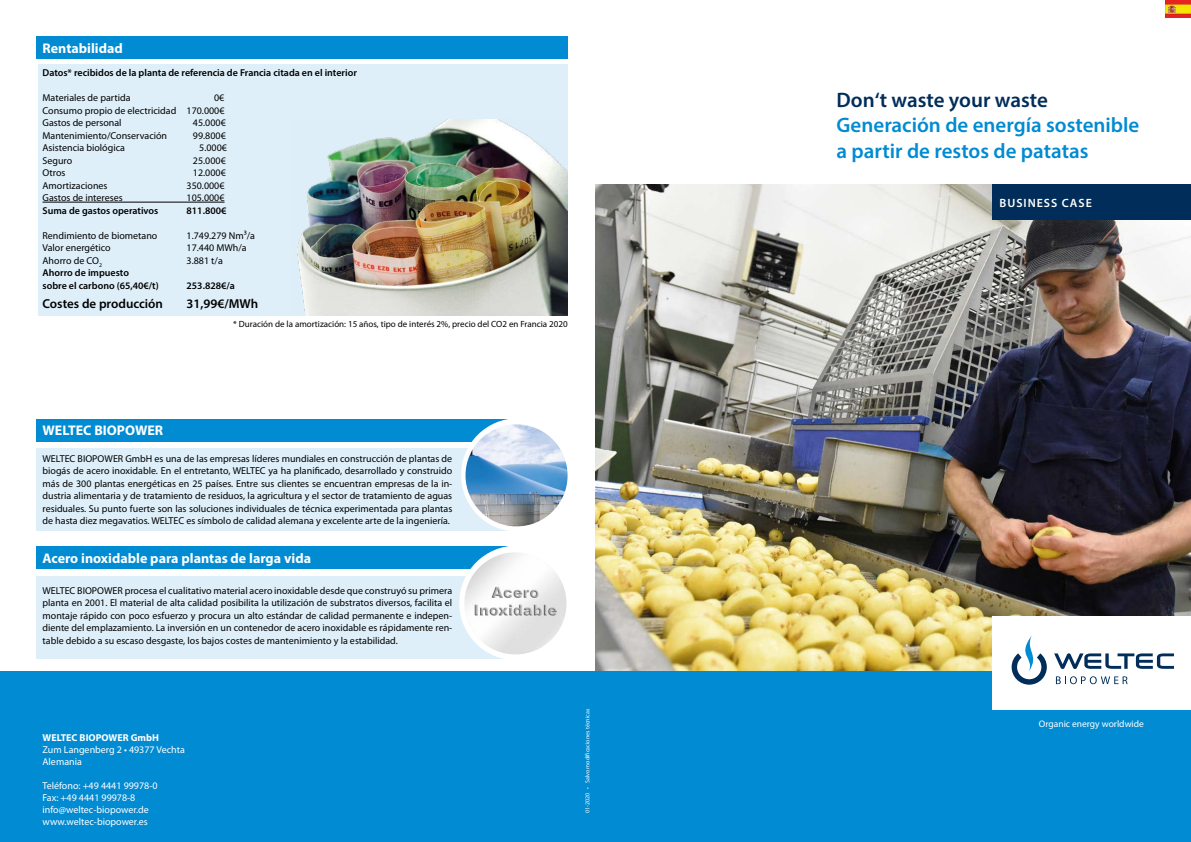
<style>
.page{position:relative;width:1191px;height:842px;background:#fff}
.page>*{position:absolute;margin:0;border:0;box-sizing:border-box;transform-origin:0 0}
.t1{font:600 21px/25.2px "Myriad Pro";color:#008bd2}
.t2{font:600 21px "Myriad Pro";color:#002d59}
.t3{font:700 14px "Myriad Pro";color:#fff}
.t4{font:600 13px "Myriad Pro";color:#000}
.t5{font:600 12px "Myriad Pro";letter-spacing:.08em;color:#fff}
.t6{font:10px/12.5px "Myriad Pro";color:#000;text-align:justify}
.t7{font:600 10px/12.5px "Myriad Pro";color:#000}
.t8{font:10px/12px "Myriad Pro";color:#fff}
.t9{font:700 10px "Myriad Pro";color:#fff}
.t10{font:9.5px "Myriad Pro";color:#fff}
.t11{font:9px "Myriad Pro";color:#000}
.t12{font:6px "Myriad Pro";color:#fff}
</style>
<div class="page">
<img style="left:595px;top:184px;width:596px;height:488px">
<div style="left:0;top:672px;width:1191px;height:170px;background:#008bd2"></div>
<div style="left:992px;top:184px;width:199px;height:36px;background:#002d59"></div>
<div style="left:992px;top:617px;width:199px;height:93px;background:#fff"></div>
<svg style="left:1011px;top:636px;width:35px;height:49px"></svg>
<svg style="left:1054px;top:653px;width:120px;height:16px"></svg>
<svg style="left:1056px;top:676px;width:71px;height:8px"></svg>
<div style="left:36px;top:449px;width:472px;height:82px;background:#deeff9"></div>
<div style="left:36px;top:419px;width:471px;height:22px;background:#008bd2"></div>
<div style="left:461px;top:418px;width:113px;height:114px;background:#fff;border-radius:50%"></div>
<img style="left:465px;top:424px;width:102px;height:102px;border-radius:51px">
<div style="left:36px;top:576px;width:472px;height:83px;background:#deeff9"></div>
<div style="left:36px;top:547px;width:471px;height:22px;background:#008bd2"></div>
<div style="left:459px;top:546px;width:115px;height:114px;background:#fff;border-radius:50%"></div>
<img style="left:464px;top:552px;width:102px;height:102px;border-radius:51px">
<div style="left:38px;top:64px;width:529px;height:251px;background:#deeff9"></div>
<hr style="left:43px;top:202px;width:181px;height:1px;background:#000">
<div style="left:36px;top:36px;width:531px;height:23px;background:#008bd2"></div>
<img style="left:297px;top:120px;width:270px;height:195px">
<img style="left:1165px;top:0;width:26px;height:18px">
<h2 class="t3" style="left:43px;top:39px;width:82px">Rentabilidad</h2>
<p class="t7" style="left:43px;top:66px;width:316px">Datos* recibidos de la planta de referencia de Francia citada en el interior</p>
<p class="t6" style="left:43px;top:91px;width:89px">Materiales de partida</p>
<p class="t6" style="left:43px;top:91px;width:183px;text-indent:172px">0€ Consumo propio de electricidad 170.000€ Gastos de personal</p>
<p class="t6" style="left:193px;top:116px;width:34px">45.000€</p>
<p class="t6" style="left:43px;top:129px;width:126px">Mantenimiento/Conservación</p>
<p class="t6" style="left:193px;top:129px;width:34px">99.800€</p>
<p class="t6" style="left:43px;top:141px;width:84px">Asistencia biológica</p>
<p class="t6" style="left:199px;top:141px;width:29px">5.000€</p>
<p class="t6" style="left:43px;top:154px;width:31px">Seguro</p>
<p class="t6" style="left:193px;top:154px;width:34px">25.000€</p>
<p class="t6" style="left:43px;top:166px;width:24px">Otros</p>
<p class="t6" style="left:193px;top:166px;width:34px">12.000€</p>
<p class="t6" style="left:43px;top:179px;width:67px">Amortizaciones</p>
<p class="t6" style="left:187px;top:179px;width:39px">350.000€</p>
<p class="t6" style="left:43px;top:191px;width:82px">Gastos de intereses</p>
<p class="t6" style="left:187px;top:191px;width:39px">105.000€</p>
<p class="t7" style="left:43px;top:204px;width:117px">Suma de gastos operativos</p>
<p class="t7" style="left:187px;top:204px;width:41px">811.800€</p>
<p class="t6" style="left:43px;top:229px;width:116px">Rendimiento de biometano</p>
<p class="t6" style="left:187px;top:229px;width:70px">1.749.279 Nm³/a</p>
<p class="t6" style="left:43px;top:241px;width:70px">Valor energético</p>
<p class="t6" style="left:187px;top:241px;width:62px">17.440 MWh/a</p>
<p class="t6" style="left:43px;top:254px;width:61px">Ahorro de CO<sub>2</sub></p>
<p class="t6" style="left:187px;top:254px;width:38px">3.881 t/a</p>
<p class="t7" style="left:43px;top:266px;width:118px">Ahorro de impuesto<br>sobre el carbono (65,40€/t)</p>
<p class="t7" style="left:187px;top:279px;width:50px">253.828€/a</p>
<h3 class="t4" style="left:43px;top:295px;width:122px">Costes de producción</h3>
<h3 class="t4" style="left:187px;top:295px;width:73px">31,99€/MWh</h3>
<p class="t11" style="left:233px;top:318px;width:336px">* Duración de la amortización: 15 años, tipo de interés 2%, precio del CO2 en Francia 2020</p>
<h2 class="t3" style="left:43px;top:422px;width:122px">WELTEC BIOPOWER</h2>
<p class="t6" style="left:43px;top:452px;width:411px">WELTEC BIOPOWER GmbH es una de las empresas líderes mundiales en construcción de plantas de biogás de acero inoxidable. En el entretanto, WELTEC ya ha planificado, desarrollado y construido más de 300 plantas energéticas en 25 países. Entre sus clientes se encuentran empresas de la in&shy;dustria alimentaria y de tratamiento de residuos, la agricultura y el sector de tratamiento de aguas residuales. Su punto fuerte son las soluciones individuales de técnica experimentada para plantas de hasta diez megavatios. WELTEC es símbolo de calidad alemana y excelente arte de la ingeniería.</p>
<h2 class="t3" style="left:43px;top:549px;width:270px">Acero inoxidable para plantas de larga vida</h2>
<p class="t6" style="left:43px;top:584px;width:411px">WELTEC BIOPOWER procesa el cualitativo material acero inoxidable desde que construyó su primera planta en 2001. El material de alta calidad posibilita la utilización de substratos diversos, facilita el montaje rápido con poco esfuerzo y procura un alto estándar de calidad permanente e indepen&shy;diente del emplazamiento. La inversión en un contenedor de acero inoxidable es rápidamente ren&shy;table debido a su escaso desgaste, los bajos costes de mantenimiento y la estabilidad.</p>
<p class="t9" style="left:43px;top:731px;width:118px">WELTEC BIOPOWER GmbH</p>
<p class="t8" style="left:43px;top:743px;width:144px">Zum Langenberg 2 • 49377 Vechta<br>Alemania</p>
<p class="t8" style="left:43px;top:779px;width:116px">Teléfono: +49 4441 99978-0<br>Fax: +49 4441 99978-8 info@weltec-biopower.de www.weltec-biopower.es</p>
<p class="t12" style="left:584px;top:813px;width:105px;rotate:-90deg">01-2020 • Salvo modificaciones técnicas</p>
<h1 class="t2" style="left:836px;top:87px;width:213px">Don‘t waste your waste</h1>
<h1 class="t1" style="left:836px;top:112px;width:304px">Generación de energía sostenible a partir de restos de patatas</h1>
<p class="t5" style="left:999px;top:195px;width:94px">BUSINESS CASE</p>
<p class="t10" style="left:1039px;top:718px;width:107px">Organic energy worldwide</p>
</div>
